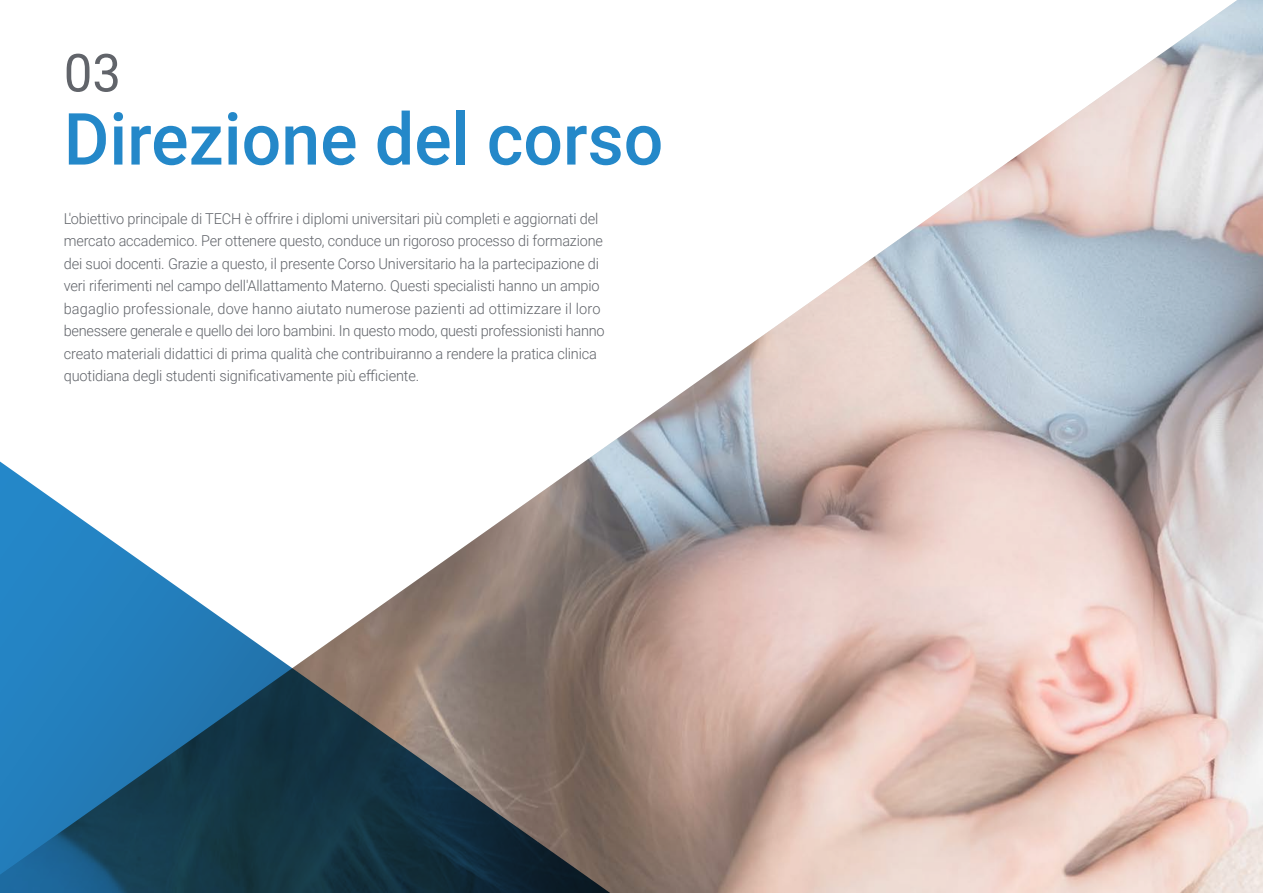
<style>
.page{position:relative;width:1263px;height:893px;background:#fff}
.page>*{position:absolute;margin:0;border:0;box-sizing:border-box;transform-origin:0 0}
.t1{font:500 72px "Roboto";color:#2488c9}
.t2{font:52.5px "Roboto";color:#61646a}
.t3{font:300 15px/22.5px "Roboto";letter-spacing:-.01em;color:#61646a}
</style>
<div class="page">
<img style="left:607px;top:0;width:656px;height:893px">
<svg style="left:0;top:446px;width:640px;height:447px"></svg>
<h2 class="t2" style="left:64px;top:36px;width:59px">03</h2>
<h1 class="t1" style="left:64px;top:89px;width:601px">Direzione del corso</h1>
<p class="t3" style="left:64px;top:207px;width:542px">L'obiettivo principale di TECH è offrire i diplomi universitari più completi e aggiornati del mercato accademico. Per ottenere questo, conduce un rigoroso processo di formazione dei suoi docenti. Grazie a questo, il presente Corso Universitario ha la partecipazione di veri riferimenti nel campo dell'Allattamento Materno. Questi specialisti hanno un ampio bagaglio professionale, dove hanno aiutato numerose pazienti ad ottimizzare il loro benessere generale e quello dei loro bambini. In questo modo, questi professionisti hanno creato materiali didattici di prima qualità che contribuiranno a rendere la pratica clinica quotidiana degli studenti significativamente più efficiente.</p>
</div>
